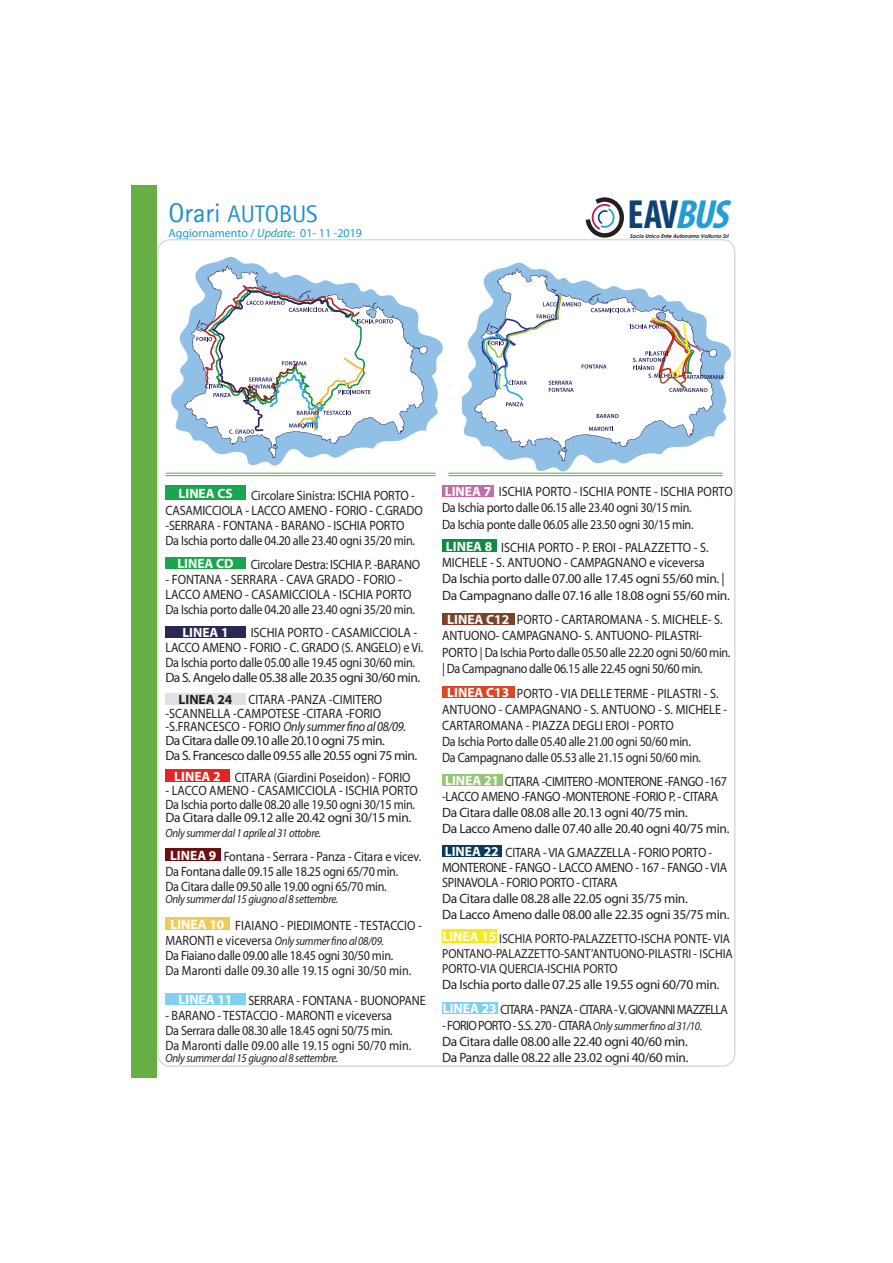
<style>
.page{position:relative;width:893px;height:1263px;background:#fff}
.page>*{position:absolute;margin:0;border:0;box-sizing:border-box;transform-origin:0 0}
.t1{font:700 condensed 40.8px "Myriad Pro";color:#104174}
.t2{font:24px "Rotis Sans Serif";color:#228fcf}
.t3{font:13.5px/15px "Myriad Pro";letter-spacing:-.025em;color:#231f20;scale:.9 1}
.t4{font:13.5px/16.2px "Myriad Pro";color:#231f20;scale:.9 1}
.t5{font:13.5px/22px "Myriad Pro";letter-spacing:-.025em;color:#231f20;text-align:center}
.t6{font:700 13.5px "Myriad Pro";color:#fff}
.t7{font:13.05px/15px "Myriad Pro";color:#231f20;scale:.9 1}
.t8{font:italic 12px "Myriad Pro";letter-spacing:-.025em;color:#231f20;scale:.9 1}
.t9{font:12px "Myriad Pro";color:#1c9acf}
.t10{font:italic 700 5.25px "Century Gothic";color:#231f20}
.s1{font-size:27px}
.s2{font-style:italic}
.s3{font-style:italic;color:#219ed4}
.s4{font-weight:700}
.s5{font-weight:700;color:#fff}
.s6{font-style:normal;font-size:13.5px}
.s7{font-size:13.05px}
.s8{font-weight:700;font-size:13.5px;color:#fff}
.s9{font-style:italic;font-size:12px}
</style>
<div class="page">
<div style="left:132px;top:185px;width:25px;height:893px;background:#67af44"></div>
<svg style="left:171px;top:256px;width:272px;height:210px"></svg>
<svg style="left:184px;top:265px;width:243px;height:193px"></svg>
<svg style="left:196px;top:285px;width:197px;height:149px"></svg>
<svg style="left:583px;top:197px;width:43px;height:43px"></svg>
<div style="left:165px;top:485px;width:81px;height:15px;background:#1aa64d"></div>
<div style="left:165px;top:557px;width:81px;height:12px;background:#1aa64d"></div>
<div style="left:165px;top:626px;width:81px;height:11px;background:#292954"></div>
<div style="left:165px;top:693px;width:81px;height:11px;background:#dfe3e7"></div>
<div style="left:165px;top:770px;width:64px;height:12px;background:#e52525"></div>
<div style="left:165px;top:849px;width:56px;height:12px;background:#6b1013"></div>
<div style="left:165px;top:918px;width:64px;height:12px;background:#efcb54"></div>
<div style="left:165px;top:993px;width:81px;height:12px;background:#80d0f1"></div>
<hr style="left:165px;top:473px;width:271px;height:1px;background:#57a645">
<hr style="left:165px;top:475px;width:271px;height:1px;background:#57a645">
<div style="left:442px;top:485px;width:52px;height:11px;background:#c06ea6"></div>
<div style="left:442px;top:540px;width:54px;height:12px;background:#118a43"></div>
<div style="left:442px;top:613px;width:72px;height:11px;background:#7d432a"></div>
<div style="left:442px;top:686px;width:72px;height:12px;background:#d84727"></div>
<div style="left:442px;top:775px;width:60px;height:11px;background:#94c676"></div>
<div style="left:442px;top:846px;width:59px;height:11px;background:#0a3b5c"></div>
<div style="left:442px;top:930px;width:55px;height:13px;background:#f7ea15"></div>
<div style="left:442px;top:1002px;width:55px;height:12px;background:#80d0f1"></div>
<hr style="left:448px;top:473px;width:275px;height:1px;background:#57a645">
<hr style="left:448px;top:475px;width:275px;height:1px;background:#57a645">
<svg style="left:462px;top:262px;width:269px;height:211px"></svg>
<svg style="left:474px;top:268px;width:243px;height:193px"></svg>
<svg style="left:589px;top:427px;width:24px;height:4px"></svg>
<svg style="left:596px;top:414px;width:22px;height:4px"></svg>
<svg style="left:481px;top:294px;width:243px;height:112px"></svg>
<h2 class="t2" style="left:168px;top:204px;width:151px"><span class="s1">Orari</span> AUTOBUS</h2>
<p class="t9" style="left:168px;top:228px;width:195px">Aggiornamento / <span class="s2">Update</span>: 01- 11 -2019</p>
<h1 class="t1" style="left:627px;top:190px;width:107px">EAV<span class="s3">BUS</span></h1>
<p class="t10" style="left:630px;top:232px;width:102px">Socio Unico Ente Autonomo Volturno Srl</p>
<p class="t6" style="left:179px;top:485px;width:56px">LINEA CS</p>
<p class="t3" style="left:165px;top:489px;width:287px;text-indent:86px">Circolare Sinistra: ISCHIA PORTO - CASAMICCIOLA - LACCO AMENO - FORIO - C.GRADO -SERRARA - FONTANA - BARANO - ISCHIA PORTO<br>Da Ischia porto dalle 04.20 alle 23.40 ogni 35/20 min.</p>
<p class="t6" style="left:177px;top:556px;width:58px">LINEA CD</p>
<p class="t3" style="left:251px;top:558px;width:190px">Circolare Destra: ISCHIA P. -BARANO</p>
<p class="t4" style="left:165px;top:573px;width:279px;line-height:15px">- FONTANA - SERRARA - CAVA GRADO - FORIO -<br>LACCO AMENO - CASAMICCIOLA - ISCHIA PORTO<br>Da Ischia porto dalle 04.20 alle 23.40 ogni 35/20 min.</p>
<p class="t6" style="left:182px;top:624px;width:48px">LINEA 1</p>
<p class="t3" style="left:165px;top:626px;width:288px;text-indent:85px">ISCHIA PORTO - CASAMICCIOLA - LACCO AMENO - FORIO - C. GRADO (S. ANGELO) e Vi.<br>Da Ischia porto dalle 05.00 alle 19.45 ogni 30/60 min.<br>Da S. Angelo dalle 05.38 alle 20.35 ogni 30/60 min.</p>
<p class="t4" style="left:165px;top:694px;width:269px;line-height:13.5px;text-indent:13px"><span class="s4">LINEA 24</span> CITARA -PANZA -CIMITERO -SCANNELLA -CAMPOTESE -CITARA -FORIO -S.FRANCESCO - FORIO <span class="s2">Only summer fino al 08/09.<br></span>Da Citara dalle 09.10 alle 20.10 ogni 75 min.</p>
<p class="t5" style="left:165px;top:745px;width:253px">Da S. Francesco dalle 09.55 alle 20.55 ogni 75 min.<br><span class="s5">LINEA 2</span> CITARA (Giardini Poseidon) - FORIO</p>
<p class="t3" style="left:165px;top:785px;width:282px;line-height:13.5px">- LACCO AMENO - CASAMICCIOLA - ISCHIA PORTO<br>Da Ischia porto dalle 08.20 alle 19.50 ogni 30/15 min.<br>Da Citara dalle 09.12 alle 20.42 ogni 30/15 min.</p>
<p class="t8" style="left:165px;top:829px;width:175px">Only summer dal 1 aprile al 31 ottobre.</p>
<p class="t3" style="left:165px;top:850px;width:286px;text-indent:5px"><span class="s5">LINEA 9</span> Fontana - Serrara - Panza - Citara e vicev.<br>Da Fontana dalle 09.15 alle 18.25 ogni 65/70 min.<br>Da Citara dalle 09.50 alle 19.00 ogni 65/70 min.</p>
<p class="t8" style="left:165px;top:894px;width:193px">Only summer dal 15 giugno al 8 settembre.</p>
<p class="t4" style="left:171px;top:918px;width:281px"><span class="s5">LINEA 10</span> FIAIANO - PIEDIMONTE - TESTACCIO -</p>
<p class="t8" style="left:165px;top:936px;width:244px"><span class="s6">MARONTI e viceversa</span> Only summer fino al 08/09.</p>
<p class="t3" style="left:165px;top:949px;width:275px">Da Fiaiano dalle 09.00 alle 18.45 ogni 30/50 min.<br>Da Maronti dalle 09.30 alle 19.15 ogni 30/50 min.</p>
<p class="t3" style="left:179px;top:994px;width:276px"><span class="s5">LINEA 11</span> SERRARA - FONTANA - BUONOPANE</p>
<p class="t3" style="left:165px;top:1009px;width:275px">- BARANO - TESTACCIO - MARONTI e viceversa<br>Da Serrara dalle 08.30 alle 18.45 ogni 50/75 min.<br>Da Maronti dalle 09.00 alle 19.15 ogni 50/70 min.</p>
<p class="t8" style="left:165px;top:1053px;width:193px">Only summer dal 15 giugno al 8 settembre.</p>
<p class="t3" style="left:442px;top:484px;width:324px;line-height:16.2px"><span class="s5">LINEA 7</span> ISCHIA PORTO - ISCHIA PONTE - ISCHIA PORTO<br>Da Ischia porto dalle 06.15 alle 23.40 ogni 30/15 min.<br>Da Ischia ponte dalle 06.05 alle 23.50 ogni 30/15 min.</p>
<p class="t3" style="left:442px;top:541px;width:321px;line-height:15.8px"><span class="s5">LINEA 8</span> ISCHIA PORTO - P. EROI - PALAZZETTO - S.<br>MICHELE - S. ANTUONO - CAMPAGNANO e viceversa<br>Da Ischia porto dalle 07.00 alle 17.45 ogni 55/60 min. | Da Campagnano dalle 07.16 alle 18.08 ogni 55/60 min.</p>
<p class="t3" style="left:442px;top:612px;width:322px;line-height:16.2px;text-indent:5px"><span class="s5">LINEA C12</span> PORTO - CARTAROMANA - S. MICHELE- S.<br>ANTUONO- CAMPAGNANO- S. ANTUONO- PILASTRI-PORTO <span class="s7">|</span> Da Ischia Porto dalle 05.50 alle 22.20 ogni 50/60 min. | Da Campagnano dalle 06.15 alle 22.45 ogni 50/60 min.</p>
<p class="t4" style="left:442px;top:686px;width:318px;text-indent:5px"><span class="s5">LINEA C13</span> PORTO - VIA DELLE TERME - PILASTRI - S.<br>ANTUONO - CAMPAGNANO - S. ANTUONO - S. MICHELE - CARTAROMANA - PIAZZA DEGLI EROI - PORTO<br>Da Ischia Porto dalle 05.40 alle 21.00 ogni 50/60 min.<br>Da Campagnano dalle 05.53 alle 21.15 ogni 50/60 min.</p>
<p class="t3" style="left:442px;top:774px;width:321px;line-height:15.8px"><span class="s5">LINEA 21</span> CITARA -CIMITERO -MONTERONE -FANGO -167 -LACCO AMENO -FANGO -MONTERONE -FORIO P. - CITARA Da Citara dalle 08.08 alle 20.13 ogni 40/75 min.<br>Da Lacco Ameno dalle 07.40 alle 20.40 ogni 40/75 min.</p>
<p class="t3" style="left:442px;top:845px;width:321px;line-height:15.6px"><span class="s5">LINEA 22</span> CITARA - VIA G.MAZZELLA - FORIO PORTO - MONTERONE - FANGO - LACCO AMENO - 167 - FANGO - VIA SPINAVOLA - FORIO PORTO - CITARA<br>Da Citara dalle 08.28 alle 22.05 ogni 35/75 min.<br>Da Lacco Ameno dalle 08.00 alle 22.35 ogni 35/75 min.</p>
<p class="t7" style="left:442px;top:932px;width:324px"><span class="s8">LINEA 15</span> ISCHIA PORTO-PALAZZETTO-ISCHA PONTE- VIA<br>PONTANO-PALAZZETTO-SANT’ANTUONO-PILASTRI - ISCHIA<br>PORTO-VIA QUERCIA-ISCHIA PORTO</p>
<p class="t5" style="left:442px;top:973px;width:287px;line-height:24.8px;text-align:left">Da Ischia porto dalle 07.25 alle 19.55 ogni 60/70 min.<br><span class="s5">LINEA 23</span> CITARA - PANZA - CITARA - V. GIOVANNI MAZZELLA</p>
<p class="t3" style="left:442px;top:1018px;width:291px;line-height:16.2px">- FORIO PORTO - S.S. 270 - CITARA <span class="s9">Only summer fino al 31/10.<br></span>Da Citara dalle 08.00 alle 22.40 ogni 40/60 min.<br>Da Panza dalle 08.22 alle 23.02 ogni 40/60 min.</p>
</div>
